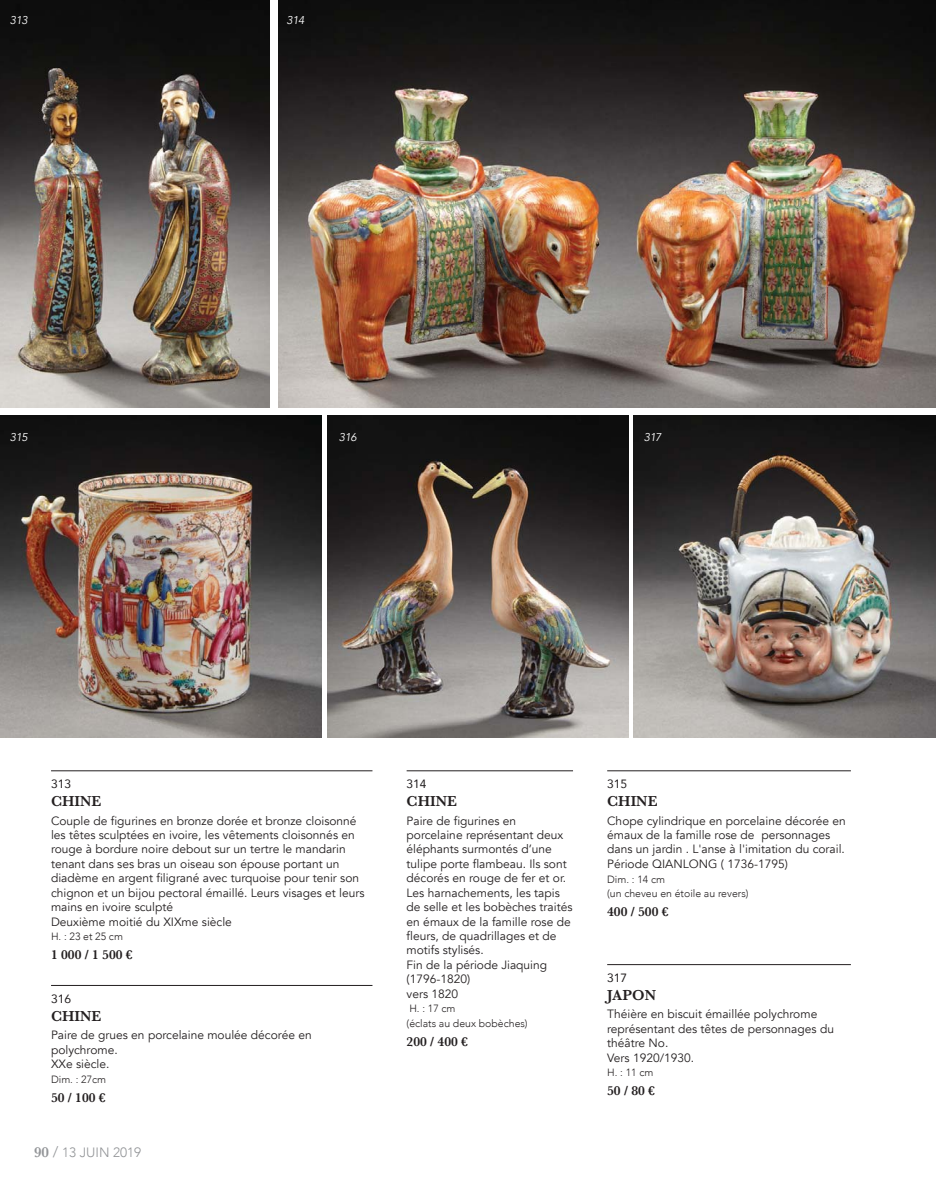
<style>
.page{position:relative;width:936px;height:1191px;background:#fff}
.page>*{position:absolute;margin:0;border:0;box-sizing:border-box;transform-origin:0 0}
.t1{font:600 15px "Baskerville";color:#231f20}
.t2{font:600 13.5px "Baskerville";color:#231f20}
.t3{font:300 13.5px "Avenir";color:#939598}
.t4{font:12px/14.4px "Avenir";color:#231f20}
.t5{font:12px "Avenir";color:#231f20}
.t6{font:italic 11.25px "Avenir";letter-spacing:-.035em;color:#fff}
.t7{font:300 10.5px/14.7px "Avenir";color:#231f20}
.s1{font-family:"Baskerville";font-weight:600;font-size:15px}
.s2{font-size:15px}
</style>
<div class="page">
<img style="left:634px;top:415px;width:301px;height:322px">
<img style="left:0;top:0;width:269px;height:407px">
<img style="left:278px;top:0;width:657px;height:407px">
<img style="left:327px;top:415px;width:301px;height:322px">
<img style="left:0;top:415px;width:322px;height:322px">
<hr style="left:51px;top:770px;width:321px;height:1px;background:#231f20">
<hr style="left:406px;top:770px;width:167px;height:1px;background:#231f20">
<hr style="left:607px;top:770px;width:243px;height:1px;background:#231f20">
<hr style="left:51px;top:985px;width:321px;height:1px;background:#231f20">
<hr style="left:607px;top:964px;width:243px;height:1px;background:#231f20">
<p class="t6" style="left:10px;top:13px;width:19px">313</p>
<p class="t6" style="left:286px;top:13px;width:19px">314</p>
<p class="t6" style="left:10px;top:429px;width:19px">315</p>
<p class="t6" style="left:339px;top:429px;width:19px">316</p>
<p class="t6" style="left:643px;top:429px;width:19px">317</p>
<p class="t5" style="left:51px;top:776px;width:22px">313</p>
<p class="t1" style="left:51px;top:792px;width:52px">CHINE</p>
<p class="t4" style="left:51px;top:813px;width:315px">Couple de figurines en bronze dorée et bronze cloisonné les têtes sculptées en ivoire, les vêtements cloisonnés en rouge à bordure noire debout sur un tertre le mandarin tenant dans ses bras un oiseau son épouse portant un diadème en argent filigrané avec turquoise pour tenir son chignon et un bijou pectoral émaillé. Leurs visages et leurs mains en ivoire sculpté<br>Deuxième moitié du XIXme siècle</p>
<p class="t7" style="left:51px;top:929px;width:73px">H. : 23 et 25 cm</p>
<p class="t2" style="left:51px;top:947px;width:83px">1 000 / 1 500 €</p>
<p class="t5" style="left:51px;top:990px;width:22px">316</p>
<p class="t1" style="left:51px;top:1007px;width:52px">CHINE</p>
<p class="t4" style="left:51px;top:1028px;width:262px">Paire de grues en porcelaine moulée décorée en polychrome.<br>XXe siècle.</p>
<p class="t7" style="left:51px;top:1072px;width:57px">Dim. : 27cm</p>
<p class="t2" style="left:51px;top:1089px;width:56px">50 / 100 €</p>
<p class="t3" style="left:34px;top:1143px;width:109px"><span class="s1">90</span> <span class="s2">/</span> 13 JUIN 2019</p>
<p class="t5" style="left:406px;top:776px;width:22px">314</p>
<p class="t1" style="left:406px;top:792px;width:52px">CHINE</p>
<p class="t4" style="left:406px;top:813px;width:167px">Paire de figurines en porcelaine représentant deux éléphants surmontés d’une tulipe porte flambeau. Ils sont décorés en rouge de fer et or.<br>Les harnachements, les tapis de selle et les bobèches traités en émaux de la famille rose de fleurs, de quadrillages et de motifs stylisés.<br>Fin de la période Jiaquing (1796-1820)<br>vers 1820</p>
<p class="t7" style="left:406px;top:1001px;width:123px">H. : 17 cm<br>(éclats au deux bobèches)</p>
<p class="t2" style="left:406px;top:1034px;width:63px">200 / 400 €</p>
<p class="t5" style="left:607px;top:776px;width:22px">315</p>
<p class="t1" style="left:607px;top:792px;width:52px">CHINE</p>
<p class="t4" style="left:607px;top:813px;width:240px">Chope cylindrique en porcelaine décorée en émaux de la famille rose de personnages dans un jardin . L'anse à l'imitation du corail.<br>Période QIANLONG ( 1736-1795)</p>
<p class="t7" style="left:607px;top:872px;width:143px">Dim. : 14 cm<br>(un cheveu en étoile au revers)</p>
<p class="t2" style="left:607px;top:904px;width:63px">400 / 500 €</p>
<p class="t5" style="left:607px;top:969px;width:22px">317</p>
<p class="t1" style="left:607px;top:986px;width:50px">JAPON</p>
<p class="t4" style="left:607px;top:1007px;width:228px">Théière en biscuit émaillée polychrome représentant des têtes de personnages du théâtre No.<br>Vers 1920/1930.</p>
<p class="t7" style="left:607px;top:1065px;width:48px">H. : 11 cm</p>
<p class="t2" style="left:607px;top:1083px;width:49px">50 / 80 €</p>
</div>
